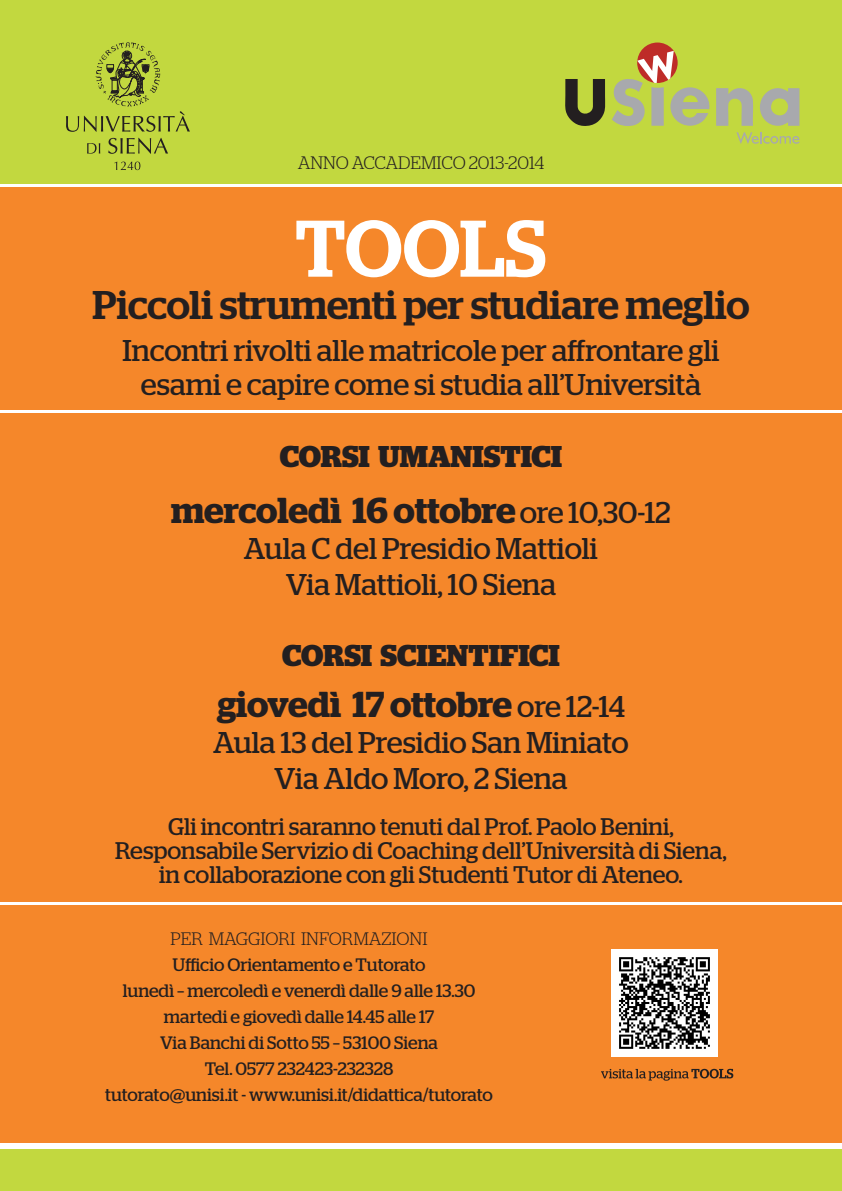
<style>
.page{position:relative;width:842px;height:1191px;background:#f5872a}
.page>*{position:absolute;margin:0;border:0;box-sizing:border-box;transform-origin:0 0}
.t1{font:500 80px "Stag";letter-spacing:-.005em;color:#fff}
.t2{font:500 40px "Stag";color:#231f20}
.t3{font:600 36px "Stag";letter-spacing:-.005em;color:#231f20}
.t4{font:30px "Stag";color:#231f20}
.t5{font:700 30px "Stag";color:#231f20}
.t6{font:24px/24px "Stag";color:#231f20;text-align:center}
.t7{font:18px/26px "Stag";color:#231f20;text-align:center}
.t8{font:300 18px "Stag";color:#231f20}
.s1{font-weight:400;font-size:30px}
</style>
<div class="page">
<div style="left:0;top:0;width:842px;height:184px;background:#c2d83f"></div>
<div style="left:0;top:1148px;width:842px;height:43px;background:#c2d83f"></div>
<div style="left:0;top:1142px;width:842px;height:6px;background:#fff"></div>
<hr style="left:0;top:901px;width:842px;height:3px;background:#fff">
<hr style="left:0;top:410px;width:842px;height:2px;background:#fff">
<hr style="left:0;top:184px;width:842px;height:3px;background:#fff">
<svg style="left:87px;top:143px;width:13px;height:11px"></svg>
<svg style="left:108px;top:138px;width:60px;height:16px"></svg>
<svg style="left:114px;top:162px;width:26px;height:8px"></svg>
<svg style="left:66px;top:42px;width:124px;height:90px"></svg>
<svg style="left:565px;top:79px;width:41px;height:47px"></svg>
<svg style="left:760px;top:88px;width:39px;height:38px"></svg>
<svg style="left:716px;top:88px;width:37px;height:38px"></svg>
<svg style="left:736px;top:132px;width:63px;height:12px"></svg>
<div style="left:637px;top:43px;width:41px;height:40px;background:#be2c28;border-radius:50%"></div>
<svg style="left:612px;top:51px;width:98px;height:75px"></svg>
<img style="left:611px;top:950px;width:106px;height:106px">
<svg style="left:601px;top:1068px;width:132px;height:12px"></svg>
<p class="t8" style="left:298px;top:152px;width:248px">ANNO ACCADEMICO 2013-2014</p>
<p class="t1" style="left:295px;top:201px;width:253px">TOOLS</p>
<p class="t2" style="left:92px;top:281px;width:659px">Piccoli strumenti per studiare meglio</p>
<p class="t4" style="left:122px;top:333px;width:598px">Incontri rivolti alle matricole per affrontare gli</p>
<p class="t4" style="left:141px;top:367px;width:562px">esami e capire come si studia all’Università</p>
<p class="t5" style="left:280px;top:439px;width:284px">CORSI UMANISTICI</p>
<p class="t3" style="left:171px;top:489px;width:501px">mercoledì 16 ottobre<span class="s1">ore 10,30-12</span></p>
<p class="t4" style="left:244px;top:531px;width:355px">Aula C del Presidio Mattioli</p>
<p class="t4" style="left:286px;top:567px;width:272px">Via Mattioli, 10 Siena</p>
<p class="t5" style="left:282px;top:638px;width:279px">CORSI SCIENTIFICI</p>
<p class="t3" style="left:217px;top:683px;width:409px">giovedì 17 ottobre <span class="s1">ore 12-14</span></p>
<p class="t4" style="left:213px;top:725px;width:417px">Aula 13 del Presidio San Miniato</p>
<p class="t4" style="left:274px;top:761px;width:295px">Via Aldo Moro, 2 Siena</p>
<p class="t6" style="left:115px;top:814px;width:613px">Gli incontri saranno tenuti dal Prof. Paolo Benini,<br>Responsabile Servizio di Coaching dell’Università di Siena, in collaborazione con gli Studenti Tutor di Ateneo.</p>
<p class="t8" style="left:171px;top:928px;width:258px">PER MAGGIORI INFORMAZIONI</p>
<p class="t7" style="left:173px;top:951px;width:254px">Ufficio Orientamento e Tutorato</p>
<p class="t7" style="left:123px;top:977px;width:354px">lunedì – mercoledì e venerdì dalle 9 alle 13.30 martedi e giovedì dalle 14.45 alle 17</p>
<p class="t7" style="left:160px;top:1029px;width:279px">Via Banchi di Sotto 55 – 53100 Siena</p>
<p class="t7" style="left:205px;top:1055px;width:190px">Tel. 0577 232423-232328</p>
<p class="t7" style="left:105px;top:1081px;width:389px">tutorato@unisi.it - www.unisi.it/didattica/tutorato</p>
</div>
